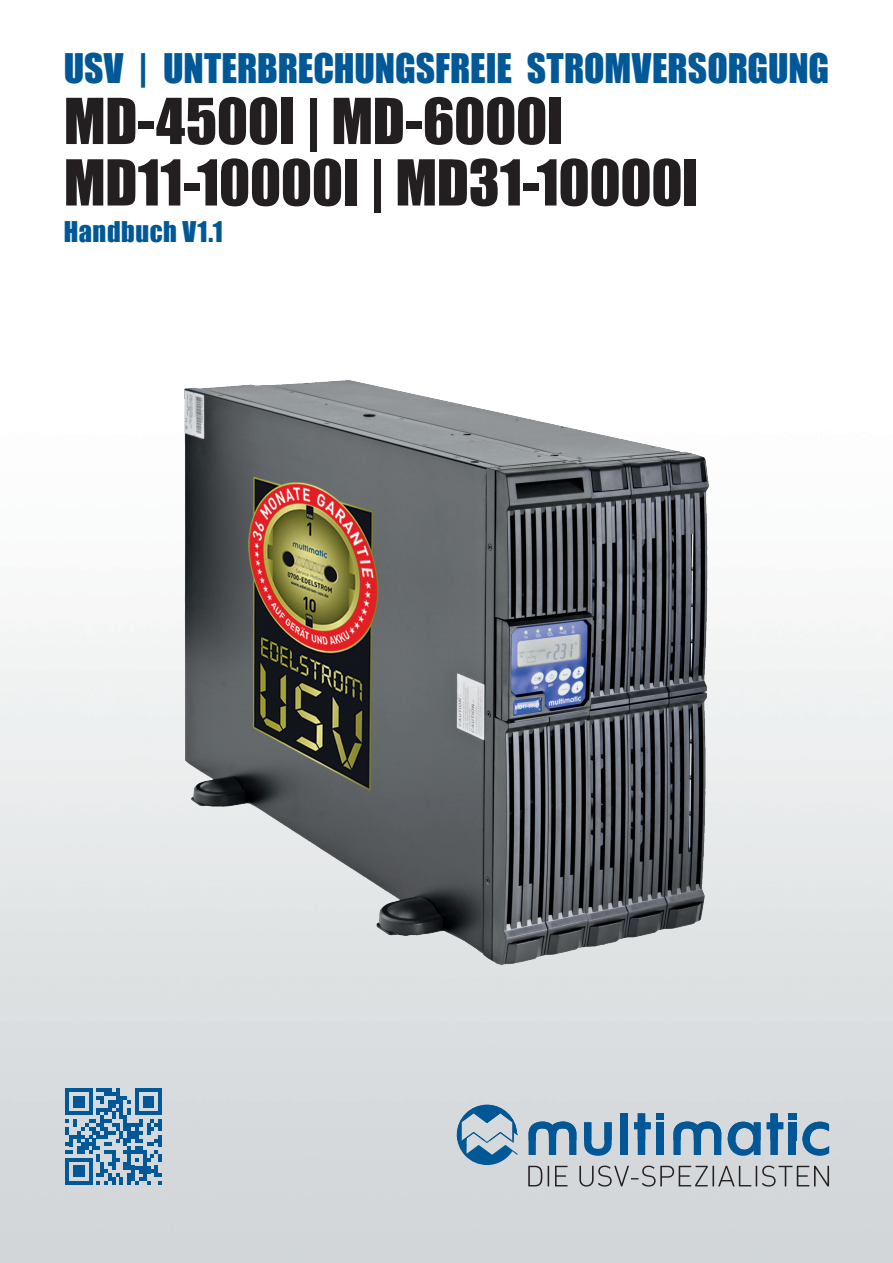
<style>
.page{position:relative;width:893px;height:1263px;background:#fff}
.page>*{position:absolute;margin:0;border:0;box-sizing:border-box;transform-origin:0 0}
.t1{font:58.5px/61.5px "Impact";letter-spacing:-.005em;color:#231f20}
.t2{font:37.5px "Impact";letter-spacing:-.005em;color:#015897}
.t3{font:26.25px "Impact";letter-spacing:.02em;color:#015897}
</style>
<div class="page">
<img style="left:0;top:388px;width:893px;height:875px">
<svg style="left:457px;top:1140px;width:60px;height:25px"></svg>
<svg style="left:529px;top:1140px;width:47px;height:15px"></svg>
<svg style="left:673px;top:1140px;width:48px;height:15px"></svg>
<svg style="left:584px;top:1140px;width:28px;height:16px"></svg>
<div style="left:620px;top:1113px;width:8px;height:42px;background:#015897"></div>
<svg style="left:728px;top:1140px;width:33px;height:16px"></svg>
<svg style="left:767px;top:1140px;width:16px;height:15px"></svg>
<div style="left:789px;top:1122px;width:7px;height:33px;background:#015897"></div>
<svg style="left:802px;top:1140px;width:27px;height:16px"></svg>
<img style="left:457px;top:1105px;width:60px;height:35px">
<img style="left:529px;top:1121px;width:47px;height:19px">
<img style="left:673px;top:1121px;width:48px;height:19px">
<img style="left:584px;top:1122px;width:28px;height:18px">
<img style="left:728px;top:1122px;width:33px;height:18px">
<img style="left:767px;top:1113px;width:16px;height:27px">
<img style="left:802px;top:1122px;width:27px;height:18px">
<svg style="left:634px;top:1113px;width:30px;height:42px"></svg>
<svg style="left:789px;top:1113px;width:7px;height:6px"></svg>
<svg style="left:528px;top:1165px;width:301px;height:21px;background:#b4b6b8"></svg>
<img style="left:185px;top:380px;width:523px;height:585px">
<svg style="left:65px;top:1088px;width:97px;height:97px;background:#6796b8"></svg>
<p class="t2" style="left:64px;top:45px;width:767px">USV | UNTERBRECHUNGSFREIE STROMVERSORGUNG</p>
<p class="t1" style="left:64px;top:90px;width:636px">MD-4500l | MD-6000l<br>MD11-10000l | MD31-10000l</p>
<p class="t3" style="left:64px;top:215px;width:160px">Handbuch V1.1</p>
</div>
